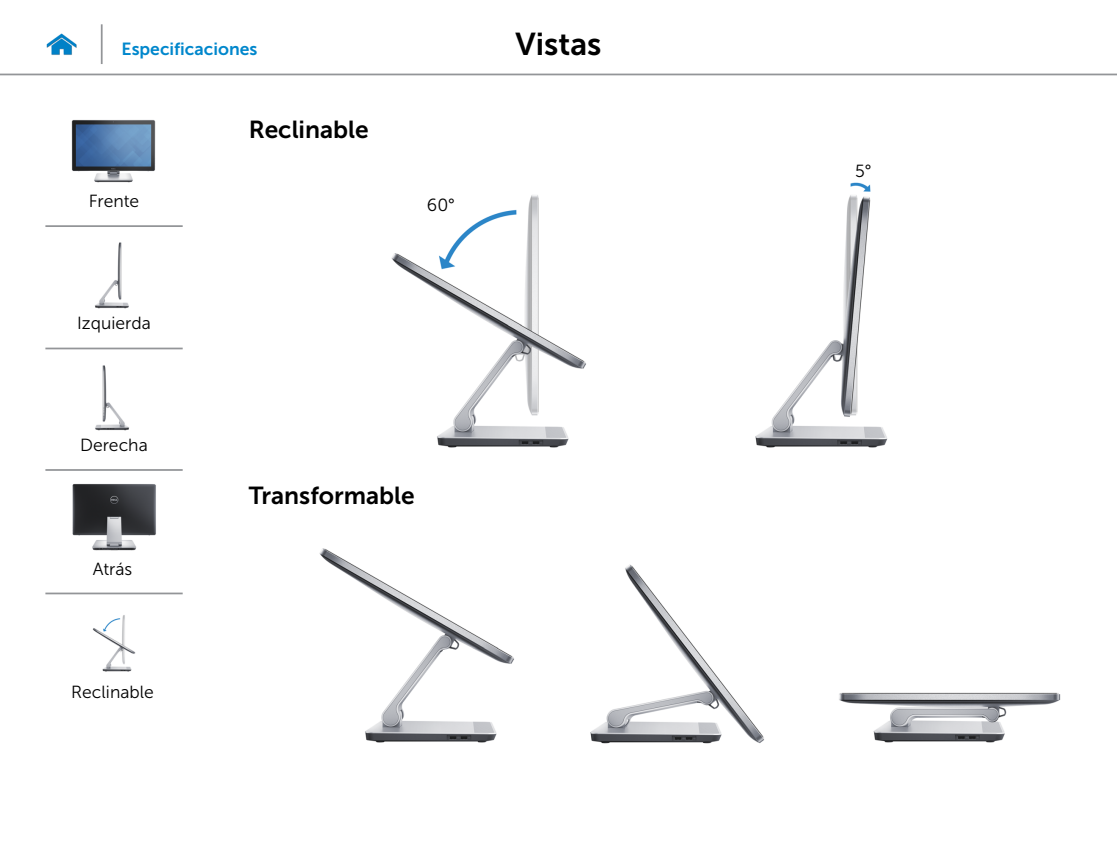
<style>
.page{position:relative;width:1117px;height:844px;background:#fff}
.page>*{position:absolute;margin:0;border:0;box-sizing:border-box;transform-origin:0 0}
.t1{font:31.5px "Museo Sans For Dell 700";color:#000}
.Head2{font:24.5px "Museo Sans For Dell 700";color:#000}
.Table_Paragraph{font:17.5px "Museo Sans For Dell 300";color:#000}
.t2{font:17.5px "Museo Sans For Dell 700";color:#0087cc}
</style>
<div class="page">
<hr style="left:0;top:74px;width:1116px;height:1px;background:#939598">
<img style="left:46px;top:33px;width:31px;height:22px">
<img style="left:391px;top:195px;width:195px;height:253px">
<img style="left:319px;top:548px;width:195px;height:195px">
<img style="left:590px;top:564px;width:174px;height:180px">
<img style="left:839px;top:692px;width:222px;height:51px">
<img style="left:755px;top:182px;width:133px;height:266px">
<hr style="left:101px;top:24px;width:2px;height:40px;background:#939598">
<img style="left:71px;top:120px;width:85px;height:63px">
<img style="left:95px;top:242px;width:34px;height:67px">
<img style="left:95px;top:365px;width:34px;height:66px">
<img style="left:72px;top:484px;width:84px;height:67px">
<img style="left:92px;top:615px;width:44px;height:57px">
<hr style="left:45px;top:225px;width:138px;height:2px;background:#939598">
<hr style="left:45px;top:347px;width:138px;height:2px;background:#939598">
<hr style="left:45px;top:469px;width:138px;height:1px;background:#939598">
<hr style="left:45px;top:592px;width:138px;height:2px;background:#939598">
<p class="t2" style="left:122px;top:39px;width:137px">Especificaciones</p>
<h1 class="t1" style="left:515px;top:26px;width:87px">Vistas</h1>
<p class="Table_Paragraph" style="left:89px;top:191px;width:52px">Frente</p>
<p class="Table_Paragraph" style="left:77px;top:313px;width:75px">Izquierda</p>
<p class="Table_Paragraph" style="left:80px;top:436px;width:69px">Derecha</p>
<p class="Table_Paragraph" style="left:93px;top:559px;width:41px">Atrás</p>
<p class="Table_Paragraph" style="left:71px;top:682px;width:84px">Reclinable</p>
<p class="Head2" style="left:249px;top:116px;width:122px">Reclinable</p>
<p class="Table_Paragraph" style="left:427px;top:195px;width:30px">60°</p>
<p class="Head2" style="left:249px;top:482px;width:167px">Transformable</p>
<p class="Table_Paragraph" style="left:854px;top:161px;width:18px">5°</p>
</div>
